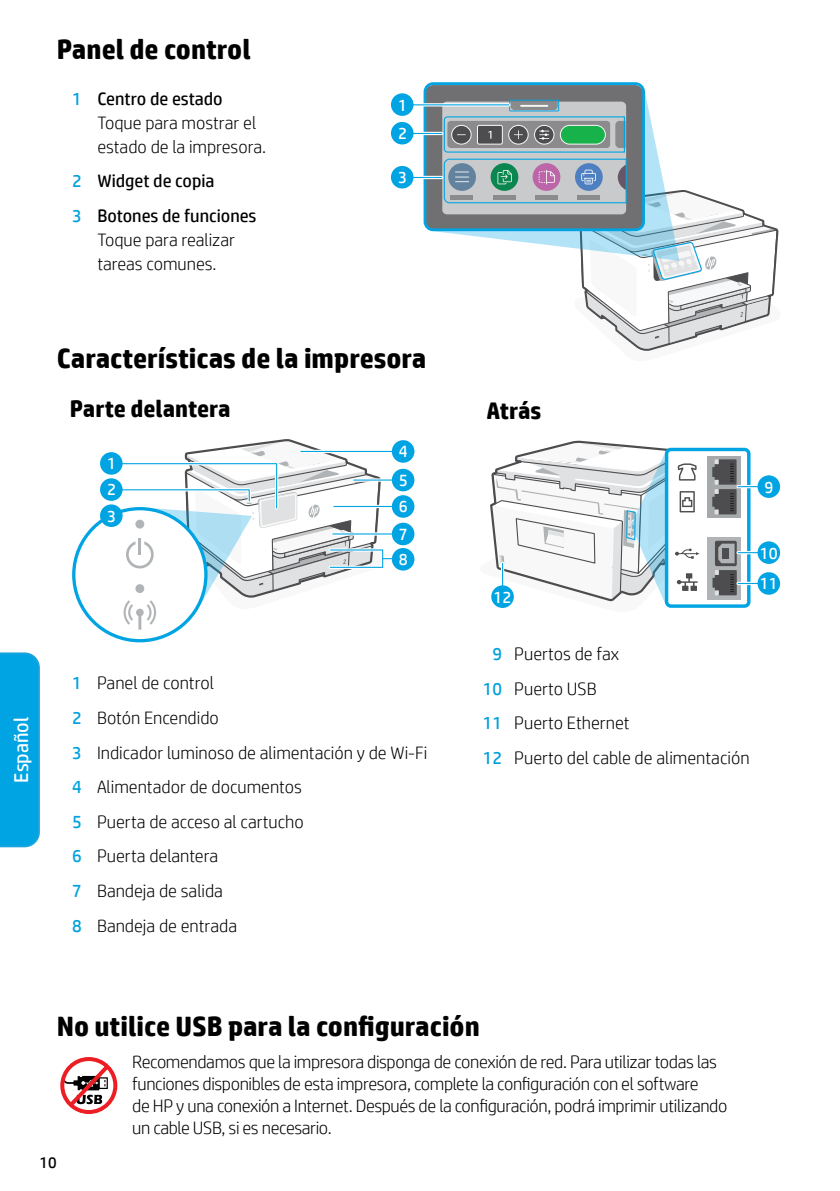
<style>
.page{position:relative;width:840px;height:1191px;background:#fff}
.page>*{position:absolute;margin:0;border:0;box-sizing:border-box;transform-origin:0 0}
.t1{font:700 28px "HP Simplified";color:#000}
.t2{font:700 24px "HP Simplified";color:#000}
.t3{font:20px "HP Simplified";color:#fff}
.t4{font:300 18px/34.6px "HP Simplified";letter-spacing:-.01em;color:#000}
.t5{font:18px/34.6px "HP Simplified";color:#000}
.t6{font:16.8px/28.6px "HP Simplified";color:#fff}
.t7{font:16px "HP Simplified";color:#000}
.s1{font-weight:400;color:#00a1dd}
.s2{font-weight:400}
.s3{color:#00a1dd}
</style>
<div class="page">
<svg style="left:0;top:652px;width:40px;height:195px;background:#06a5e3"></svg>
<div style="left:425px;top:85px;width:218px;height:146px;background:#707072;border-radius:8px"></div>
<svg style="left:442px;top:102px;width:183px;height:112px;background:#c6c9cb"></svg>
<svg style="left:511px;top:102px;width:46px;height:7px"></svg>
<hr style="left:520px;top:105px;width:28px;height:2px;background:#f8f8f8">
<div style="left:509px;top:100px;width:50px;height:11px;border:1px solid #00a4e3"></div>
<svg style="left:443px;top:116px;width:336px;height:235px"></svg>
<div style="left:423px;top:82px;width:221px;height:149px;border:3px solid #00a4e3;border-radius:8px"></div>
<hr style="left:405px;top:103px;width:103px;height:3px;background:#fff">
<hr style="left:405px;top:104px;width:103px;height:1px;background:#00a4e3">
<div style="left:391px;top:93px;width:22px;height:23px;background:#00a4e3;border-radius:50%"></div>
<hr style="left:405px;top:132px;width:36px;height:3px;background:#fff">
<hr style="left:405px;top:133px;width:36px;height:1px;background:#00a4e3">
<div style="left:391px;top:122px;width:22px;height:22px;background:#00a4e3;border-radius:50%"></div>
<hr style="left:405px;top:176px;width:36px;height:3px;background:#fff">
<hr style="left:405px;top:177px;width:36px;height:1px;background:#00a4e3">
<div style="left:391px;top:166px;width:22px;height:22px;background:#00a4e3;border-radius:50%"></div>
<div style="left:100px;top:452px;width:22px;height:23px;background:#00a4e3;border-radius:50%"></div>
<div style="left:100px;top:478px;width:22px;height:23px;background:#00a4e3;border-radius:50%"></div>
<div style="left:100px;top:504px;width:22px;height:23px;background:#00a4e3;border-radius:50%"></div>
<div style="left:391px;top:440px;width:23px;height:23px;background:#00a4e3;border-radius:50%"></div>
<div style="left:391px;top:469px;width:23px;height:22px;background:#00a4e3;border-radius:50%"></div>
<div style="left:391px;top:495px;width:23px;height:23px;background:#00a4e3;border-radius:50%"></div>
<div style="left:391px;top:523px;width:23px;height:22px;background:#00a4e3;border-radius:50%"></div>
<svg style="left:111px;top:439px;width:292px;height:190px"></svg>
<div style="left:391px;top:548px;width:23px;height:22px;background:#00a4e3;border-radius:50%"></div>
<div style="left:664px;top:448px;width:86px;height:160px;border:3px solid #00a4e3;border-radius:4px"></div>
<svg style="left:707px;top:456px;width:33px;height:61px"></svg>
<svg style="left:707px;top:457px;width:29px;height:59px;background:#707173"></svg>
<div style="left:706px;top:537px;width:34px;height:62px;background:#b1b4b6"></div>
<svg style="left:712px;top:570px;width:24px;height:25px"></svg>
<svg style="left:714px;top:541px;width:22px;height:25px"></svg>
<svg style="left:717px;top:543px;width:17px;height:20px"></svg>
<div style="left:722px;top:548px;width:6px;height:10px;background:#4d4d4f"></div>
<svg style="left:490px;top:440px;width:209px;height:168px"></svg>
<hr style="left:737px;top:485px;width:32px;height:3px;background:#fff">
<hr style="left:737px;top:486px;width:32px;height:1px;background:#00a4e3">
<div style="left:757px;top:475px;width:22px;height:23px;background:#00a4e3;border-radius:50%"></div>
<hr style="left:737px;top:551px;width:32px;height:3px;background:#fff">
<hr style="left:737px;top:552px;width:32px;height:1px;background:#00a4e3">
<div style="left:757px;top:541px;width:22px;height:23px;background:#00a4e3;border-radius:50%"></div>
<hr style="left:737px;top:582px;width:32px;height:3px;background:#fff">
<hr style="left:737px;top:583px;width:32px;height:1px;background:#00a4e3">
<div style="left:757px;top:572px;width:22px;height:23px;background:#00a4e3;border-radius:50%"></div>
<svg style="left:500px;top:563px;width:4px;height:22px"></svg>
<hr style="left:501px;top:563px;width:2px;height:32px;background:#00a4e3">
<div style="left:491px;top:585px;width:22px;height:23px;background:#00a4e3;border-radius:50%"></div>
<svg style="left:60px;top:1057px;width:57px;height:57px"></svg>
<h1 class="t1" style="left:57px;top:31px;width:195px">Panel de control</h1>
<p class="t4" style="left:97px;top:86px;width:170px;line-height:24px;text-indent:-25px"><span class="s1">1</span> <span class="s2">Centro de estado<br></span>Toque para mostrar el estado de la impresora.</p>
<p class="t5" style="left:72px;top:163px;width:186px"><span class="s3">2</span> Widget de copia<br><span class="s3">3</span> Botones de funciones</p>
<p class="t4" style="left:97px;top:227px;width:139px;line-height:24px">Toque para realizar tareas comunes.</p>
<p class="t6" style="left:398px;top:90px;width:10px">1<br>2</p>
<p class="t6" style="left:398px;top:163px;width:10px">3</p>
<p class="t3" style="left:8px;top:782px;width:67px;rotate:-90deg">Español</p>
<h1 class="t1" style="left:57px;top:340px;width:371px">Características de la impresora</h1>
<h2 class="t2" style="left:70px;top:393px;width:162px">Parte delantera</h2>
<h2 class="t2" style="left:486px;top:395px;width:56px">Atrás</h2>
<p class="t6" style="left:107px;top:450px;width:10px;line-height:26.2px;text-align:justify">1<br>2<br>3</p>
<p class="t6" style="left:398px;top:437px;width:10px">4<br>5</p>
<p class="t6" style="left:398px;top:492px;width:10px;line-height:27.6px">6<br>7</p>
<p class="t6" style="left:398px;top:545px;width:10px">8</p>
<p class="t6" style="left:493px;top:582px;width:19px">12</p>
<p class="t6" style="left:763px;top:472px;width:10px">9</p>
<p class="t6" style="left:759px;top:537px;width:19px;line-height:30.8px">10<br>11</p>
<p class="t4" style="left:72px;top:665px;width:356px"><span class="s1">1</span> Panel de control<br><span class="s1">2</span> Botón Encendido<br><span class="s1">3</span> Indicador luminoso de alimentación y de Wi-Fi<br><span class="s1">4</span> Alimentador de documentos<br><span class="s1">5</span> Puerta de acceso al cartucho<br><span class="s1">6</span> Puerta delantera<br><span class="s1">7</span> Bandeja de salida<br><span class="s1">8</span> Bandeja de entrada</p>
<p class="t4" style="left:482px;top:636px;width:268px;text-indent:10px"><span class="s1">9</span> Puertos de fax<br><span class="s1">10</span> Puerto USB<br><span class="s1">11</span> Puerto Ethernet<br><span class="s1">12</span> Puerto del cable de alimentación</p>
<h1 class="t1" style="left:57px;top:1007px;width:424px">No utilice USB para la configuración</h1>
<p class="t4" style="left:132px;top:1050px;width:596px;line-height:22px">Recomendamos que la impresora disponga de conexión de red. Para utilizar todas las funciones disponibles de esta impresora, complete la configuración con el software<br>de HP y una conexión a Internet. Después de la configuración, podrá imprimir utilizando un cable USB, si es necesario.</p>
<p class="t7" style="left:39px;top:1152px;width:19px">10</p>
</div>
